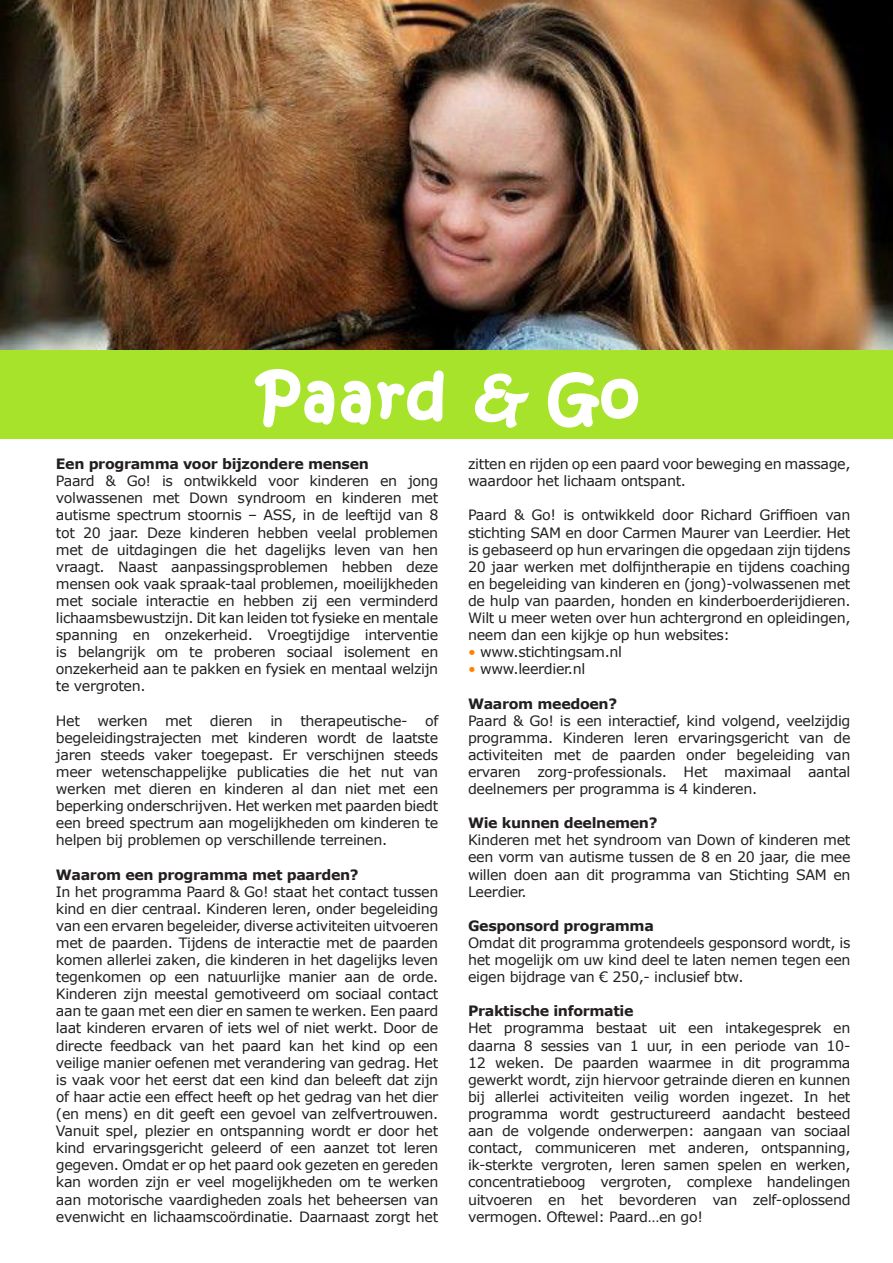
<style>
.page{position:relative;width:893px;height:1263px;background:#fff}
.page>*{position:absolute;margin:0;border:0;box-sizing:border-box;transform-origin:0 0}
.t1{font:58.5px "Kristen ITC";letter-spacing:.075em;color:#fff}
.t2{font:14.25px/17.1px "Verdana";letter-spacing:-.025em;color:#231f20;text-align:justify}
.t3{font:700 14.25px "Verdana";letter-spacing:-.025em;color:#231f20}
.s1{font-family:"Lucida Handwriting";font-style:italic}
.s2{color:#ff8201}
</style>
<div class="page">
<img style="left:0;top:0;width:893px;height:351px">
<div style="left:0;top:351px;width:893px;height:88px;background:#a8e32b"></div>
<svg style="left:254px;top:369px;width:190px;height:59px"></svg>
<svg style="left:474px;top:373px;width:56px;height:55px"></svg>
<svg style="left:547px;top:372px;width:92px;height:56px"></svg>
<p class="t1" style="left:259px;top:359px;width:381px">Paard <span class="s1">&amp;</span> Go</p>
<p class="t3" style="left:56px;top:454px;width:315px">Een programma voor bijzondere mensen</p>
<p class="t2" style="left:56px;top:472px;width:384px">Paard &amp; Go! is ontwikkeld voor kinderen en jong volwassenen met Down syndroom en kinderen met autisme spectrum stoornis – ASS, in de leeftijd van 8 tot 20 jaar. Deze kinderen hebben veelal problemen met de uitdagingen die het dagelijks leven van hen vraagt. Naast aanpassingsproblemen hebben deze mensen ook vaak spraak-taal problemen, moeilijkheden met sociale interactie en hebben zij een verminderd lichaamsbewustzijn. Dit kan leiden tot fysieke en mentale spanning en onzekerheid. Vroegtijdige interventie is belangrijk om te proberen sociaal isolement en onzekerheid aan te pakken en fysiek en mentaal welzijn te vergroten.</p>
<p class="t2" style="left:56px;top:712px;width:384px">Het werken met dieren in therapeutische- of begeleidingstrajecten met kinderen wordt de laatste jaren steeds vaker toegepast. Er verschijnen steeds meer wetenschappelijke publicaties die het nut van werken met dieren en kinderen al dan niet met een beperking onderschrijven. Het werken met paarden biedt een breed spectrum aan mogelijkheden om kinderen te helpen bij problemen op verschillende terreinen.</p>
<p class="t3" style="left:56px;top:864px;width:304px">Waarom een programma met paarden?</p>
<p class="t2" style="left:56px;top:883px;width:384px">In het programma Paard &amp; Go! staat het contact tussen kind en dier centraal. Kinderen leren, onder begeleiding van een ervaren begeleider, diverse activiteiten uitvoeren met de paarden. Tijdens de interactie met de paarden komen allerlei zaken, die kinderen in het dagelijks leven tegenkomen op een natuurlijke manier aan de orde.<br>Kinderen zijn meestal gemotiveerd om sociaal contact aan te gaan met een dier en samen te werken. Een paard laat kinderen ervaren of iets wel of niet werkt. Door de directe feedback van het paard kan het kind op een veilige manier oefenen met verandering van gedrag. Het is vaak voor het eerst dat een kind dan beleeft dat zijn of haar actie een effect heeft op het gedrag van het dier (en mens) en dit geeft een gevoel van zelfvertrouwen.<br>Vanuit spel, plezier en ontspanning wordt er door het kind ervaringsgericht geleerd of een aanzet tot leren gegeven. Omdat er op het paard ook gezeten en gereden kan worden zijn er veel mogelijkheden om te werken aan motorische vaardigheden zoals het beheersen van evenwicht en lichaamscoördinatie. Daarnaast zorgt het</p>
<p class="t2" style="left:468px;top:455px;width:384px">zitten en rijden op een paard voor beweging en massage, waardoor het lichaam ontspant.</p>
<p class="t2" style="left:468px;top:506px;width:384px">Paard &amp; Go! is ontwikkeld door Richard Griffioen van stichting SAM en door Carmen Maurer van Leerdier. Het is gebaseerd op hun ervaringen die opgedaan zijn tijdens 20 jaar werken met dolfijntherapie en tijdens coaching en begeleiding van kinderen en (jong)-volwassenen met de hulp van paarden, honden en kinderboerderijdieren.<br>Wilt u meer weten over hun achtergrond en opleidingen, neem dan een kijkje op hun websites:</p>
<p class="t2" style="left:468px;top:643px;width:156px"><span class="s2">•</span> www.stichtingsam.nl</p>
<p class="t2" style="left:468px;top:660px;width:119px"><span class="s2">•</span> www.leerdier.nl</p>
<p class="t3" style="left:468px;top:693px;width:151px">Waarom meedoen?</p>
<p class="t2" style="left:468px;top:712px;width:384px">Paard &amp; Go! is een interactief, kind volgend, veelzijdig programma. Kinderen leren ervaringsgericht van de activiteiten met de paarden onder begeleiding van ervaren zorg-professionals. Het maximaal aantal deelnemers per programma is 4 kinderen.</p>
<p class="t3" style="left:468px;top:813px;width:191px">Wie kunnen deelnemen?</p>
<p class="t2" style="left:468px;top:831px;width:384px">Kinderen met het syndroom van Down of kinderen met een vorm van autisme tussen de 8 en 20 jaar, die mee willen doen aan dit programma van Stichting SAM en Leerdier.</p>
<p class="t3" style="left:468px;top:915px;width:187px">Gesponsord programma</p>
<p class="t2" style="left:468px;top:934px;width:384px">Omdat dit programma grotendeels gesponsord wordt, is het mogelijk om uw kind deel te laten nemen tegen een eigen bijdrage van € 250,- inclusief btw.</p>
<p class="t3" style="left:468px;top:1001px;width:167px">Praktische informatie</p>
<p class="t2" style="left:468px;top:1019px;width:384px">Het programma bestaat uit een intakegesprek en daarna 8 sessies van 1 uur, in een periode van 10- 12 weken. De paarden waarmee in dit programma gewerkt wordt, zijn hiervoor getrainde dieren en kunnen bij allerlei activiteiten veilig worden ingezet. In het programma wordt gestructureerd aandacht besteed aan de volgende onderwerpen: aangaan van sociaal contact, communiceren met anderen, ontspanning, ik-sterkte vergroten, leren samen spelen en werken, concentratieboog vergroten, complexe handelingen uitvoeren en het bevorderen van zelf-oplossend vermogen. Oftewel: Paard…en go!</p>
</div>
